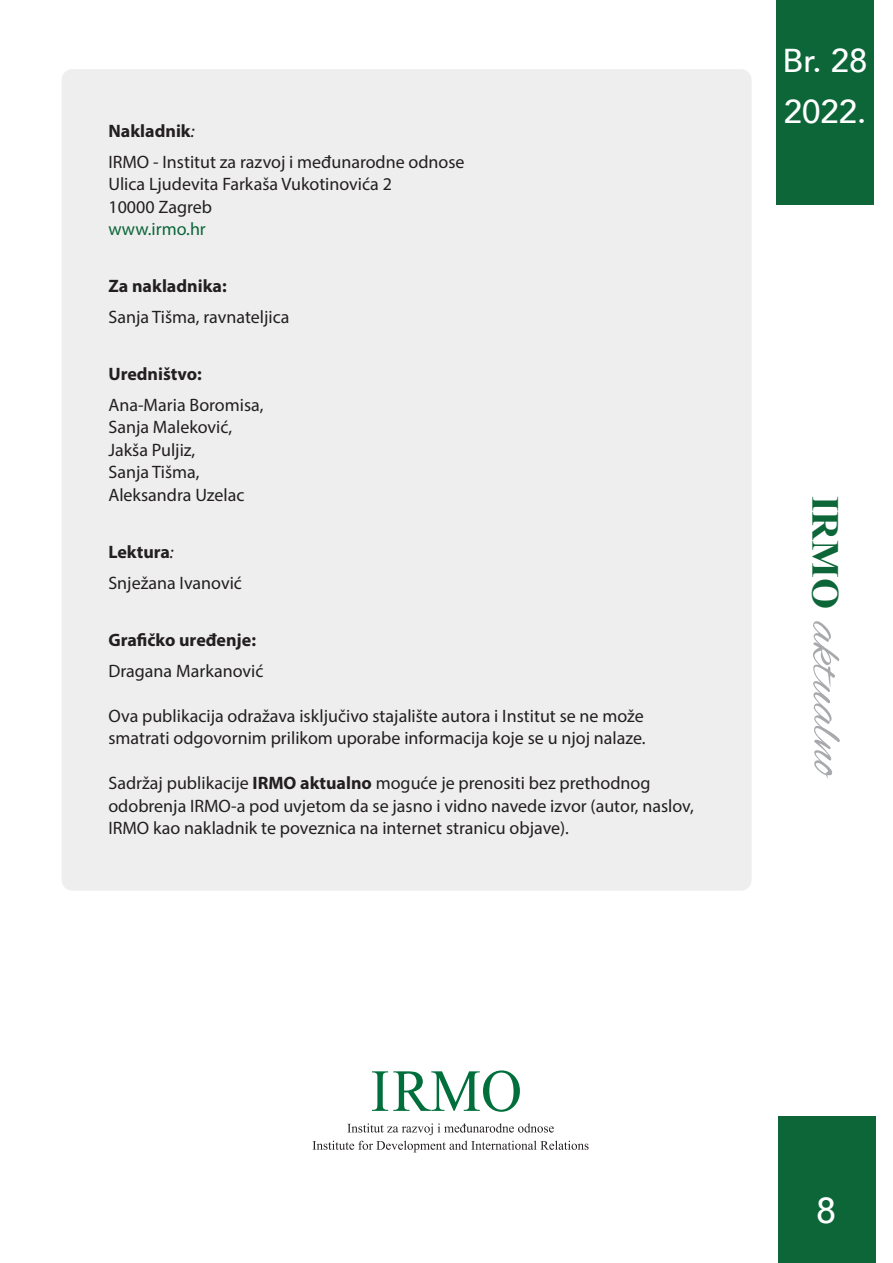
<style>
.page{position:relative;width:893px;height:1263px;background:#fff}
.page>*{position:absolute;margin:0;border:0;box-sizing:border-box;transform-origin:0 0}
.t1{font:59.7px "Times New Roman";color:#006f3c;scale:.95 1}
.t2{font:51.3px "Alex Brush";color:#a8a9ad;scale:1.05 1}
.t3{font:500 36px "Avenir";color:#fff}
.t4{font:500 33px/51px "Avenir";color:#fff}
.info{font:18px/22.5px "Myriad Pro";color:#231f20}
.Nakladnik{font:700 18px "Myriad Pro";color:#231f20}
.info-2{font:18px "Myriad Pro";color:#0c6638}
.s1{font-weight:400;font-style:italic}
.s2{font-weight:700}
.s3{font-family:"Times New Roman";font-weight:700;font-size:38.1px;color:#0c6638}
</style>
<div class="page">
<div style="left:778px;top:1116px;width:98px;height:147px;background:#0c6638"></div>
<div style="left:776px;top:0;width:98px;height:204px;background:#0c6638"></div>
<div style="left:62px;top:69px;width:690px;height:822px;background:#eeeeef"></div>
<svg style="left:347px;top:1123px;width:207px;height:12px"></svg>
<svg style="left:313px;top:1141px;width:276px;height:11px"></svg>
<p class="Nakladnik" style="left:108px;top:119px;width:88px">Nakladnik<span class="s1">:</span></p>
<p class="info" style="left:108px;top:150px;width:358px">IRMO - Institut za razvoj i međunarodne odnose</p>
<p class="info" style="left:108px;top:173px;width:285px">Ulica Ljudevita Farkaša Vukotinovića 2</p>
<p class="info" style="left:108px;top:195px;width:105px">10000 Zagreb</p>
<p class="info-2" style="left:108px;top:218px;width:99px">www.irmo.hr</p>
<p class="Nakladnik" style="left:108px;top:274px;width:120px">Za nakladnika:</p>
<p class="info" style="left:108px;top:305px;width:183px">Sanja Tišma, ravnateljica</p>
<p class="Nakladnik" style="left:108px;top:362px;width:95px">Uredništvo:</p>
<p class="info" style="left:108px;top:393px;width:157px">Ana-Maria Boromisa,</p>
<p class="info" style="left:108px;top:416px;width:125px">Sanja Maleković,</p>
<p class="info" style="left:108px;top:438px;width:88px">Jakša Puljiz,</p>
<p class="info" style="left:108px;top:461px;width:93px">Sanja Tišma,</p>
<p class="info" style="left:108px;top:483px;width:138px">Aleksandra Uzelac</p>
<p class="Nakladnik" style="left:108px;top:540px;width:67px">Lektura<span class="s1">:</span></p>
<p class="info" style="left:108px;top:571px;width:135px">Snježana Ivanović</p>
<p class="Nakladnik" style="left:108px;top:628px;width:149px">Grafičko uređenje:</p>
<p class="info" style="left:108px;top:659px;width:157px">Dragana Markanović</p>
<p class="info" style="left:108px;top:704px;width:539px">Ova publikacija odražava isključivo stajalište autora i Institut se ne može smatrati odgovornim prilikom uporabe informacija koje se u njoj nalaze.</p>
<p class="info" style="left:108px;top:772px;width:587px">Sadržaj publikacije <span class="s2">IRMO aktualno</span> moguće je prenositi bez prethodnog odobrenja IRMO-a pod uvjetom da se jasno i vidno navede izvor (autor, naslov,<br>IRMO kao nakladnik te poveznica na internet stranicu objave).</p>
<h3 class="t4" style="left:783px;top:33px;width:87px">Br. 28<br>2022.</h3>
<h2 class="t2" style="left:856px;top:496px;width:272px;rotate:90deg"><span class="s3">IRMO</span> aktualno</h2>
<h1 class="t1" style="left:371px;top:1051px;width:161px">IRMO</h1>
<h3 class="t3" style="left:816px;top:1179px;width:22px">8</h3>
</div>
